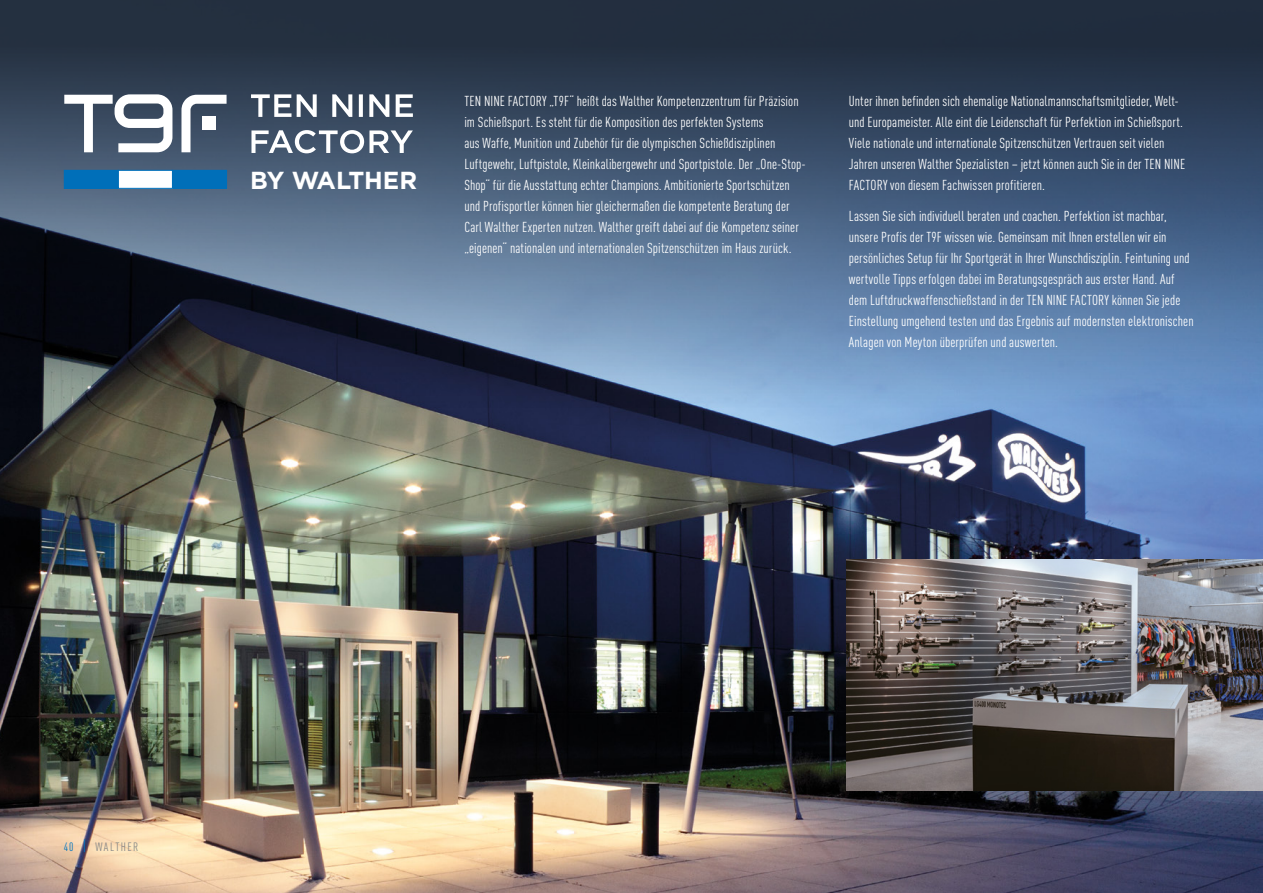
<style>
.page{position:relative;width:1263px;height:893px;background:#fff}
.page>*{position:absolute;margin:0;border:0;box-sizing:border-box;transform-origin:0 0}
.t1{font:700 24.6px "Gotham";color:#fff}
.t2{font:14.25px/21px "DIN Cond";letter-spacing:.005em;color:#fff}
.t3{font:12px "DIN Cond";letter-spacing:.115em;color:#878787}
.s1{color:#0075bf}
.s2{font-size:15px;color:#0075bf}
</style>
<div class="page">
<img style="left:0;top:408px;width:1263px;height:485px">
<svg style="left:0;top:0;width:1263px;height:408px;background:#425771"></svg>
<svg style="left:251px;top:94px;width:162px;height:23px"></svg>
<div style="left:64px;top:170px;width:54px;height:18px;background:#006fb9"></div>
<div style="left:64px;top:170px;width:55px;height:19px;border:1px solid #006fb9"></div>
<div style="left:172px;top:170px;width:55px;height:18px;background:#006fb9"></div>
<div style="left:172px;top:170px;width:55px;height:19px;border:1px solid #006fb9"></div>
<div style="left:118px;top:170px;width:54px;height:18px;background:#fff"></div>
<div style="left:118px;top:170px;width:55px;height:19px;border:1px solid #006fb9"></div>
<svg style="left:251px;top:130px;width:162px;height:23px"></svg>
<svg style="left:64px;top:94px;width:108px;height:58px"></svg>
<svg style="left:181px;top:95px;width:46px;height:57px"></svg>
<img style="left:846px;top:560px;width:417px;height:230px">
<h1 class="t1" style="left:250px;top:164px;width:169px">BY WALTHER</h1>
<p class="t2" style="left:464px;top:90px;width:343px">TEN NINE FACTORY „T9F“ heißt das Walther Kompetenzzentrum für Präzision im Schießsport. Es steht für die Komposition des perfekten Systems<br>aus Waffe, Munition und Zubehör für die olympischen Schießdisziplinen Luftgewehr, Luftpistole, Kleinkalibergewehr und Sportpistole. Der „One-Stop-Shop“ für die Ausstattung echter Champions. Ambitionierte Sportschützen und Profisportler können hier gleichermaßen die kompetente Beratung der Carl Walther Experten nutzen. Walther greift dabei auf die Kompetenz seiner „eigenen“ nationalen und internationalen Spitzenschützen im Haus zurück.</p>
<p class="t2" style="left:849px;top:90px;width:338px">Unter ihnen befinden sich ehemalige Nationalmannschaftsmitglieder, Welt&shy;und Europameister. Alle eint die Leidenschaft für Perfektion im Schießsport.<br>Viele nationale und internationale Spitzenschützen Vertrauen seit vielen Jahren unseren Walther Spezialisten – jetzt können auch Sie in der TEN NINE FACTORY von diesem Fachwissen profitieren.</p>
<p class="t2" style="left:849px;top:206px;width:346px">Lassen Sie sich individuell beraten und coachen. Perfektion ist machbar, unsere Profis der T9F wissen wie. Gemeinsam mit Ihnen erstellen wir ein persönliches Setup für Ihr Sportgerät in Ihrer Wunschdisziplin. Feintuning und wertvolle Tipps erfolgen dabei im Beratungsgespräch aus erster Hand. Auf dem Luftdruckwaffenschießstand in der TEN NINE FACTORY können Sie jede Einstellung umgehend testen und das Ergebnis auf modernsten elektronischen Anlagen von Meyton überprüfen und auswerten.</p>
<p class="t3" style="left:64px;top:840px;width:76px"><span class="s1">40</span> <span class="s2">|</span> WALTHER</p>
</div>
